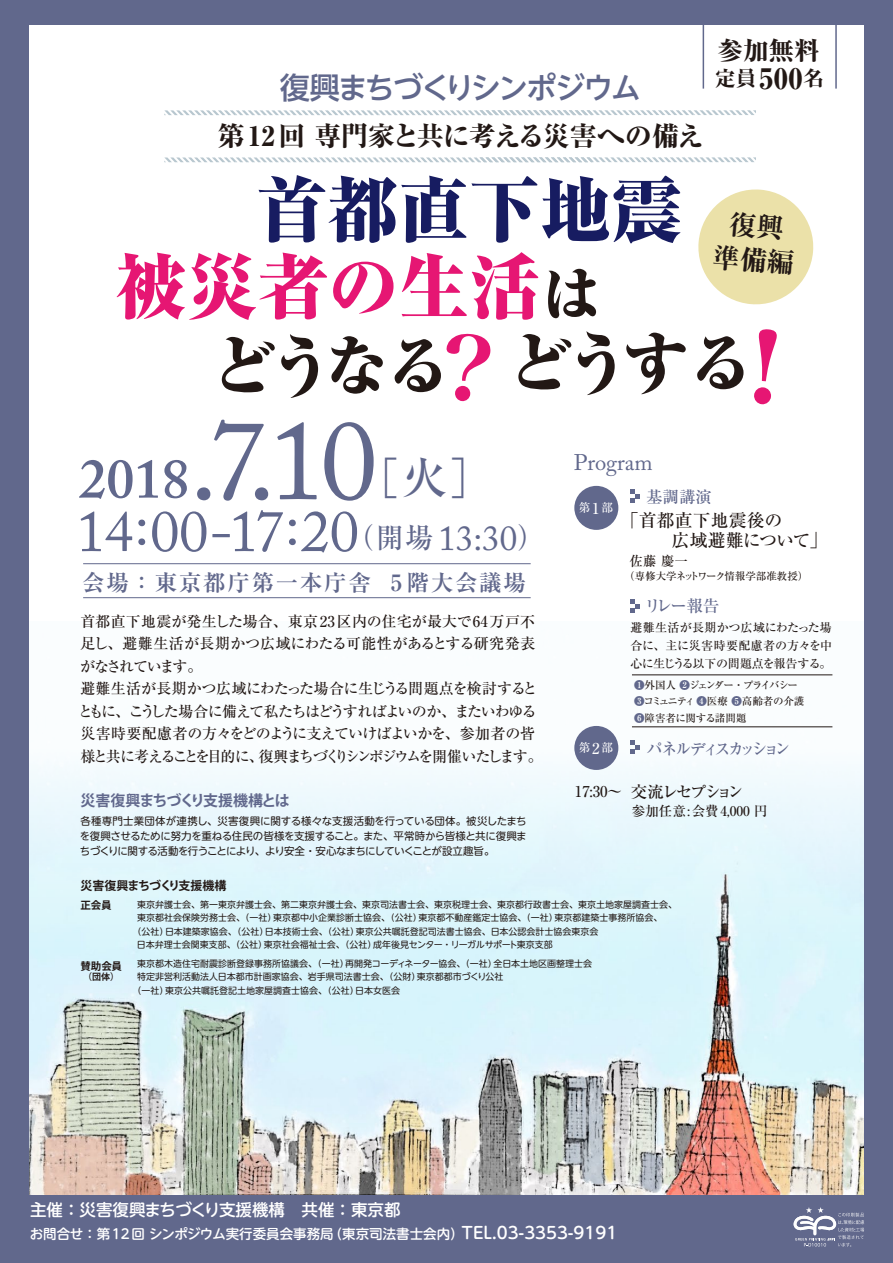
<style>
.page{position:relative;width:893px;height:1263px;background:#61688c}
.page>*{position:absolute;margin:0;border:0;box-sizing:border-box;transform-origin:0 0}
.t1{font:112.5px "Adobe Caslon Pro";color:#61688c}
.t2{font:800 expanded 70.95px/76.9px "Ryumin Pr 6 N";color:#171c61}
.t3{font:800 expanded 64.05px "Ryumin Pr 6 N";letter-spacing:-.065em;color:#221815}
.t4{font:57.9px "Adobe Caslon Pro";letter-spacing:-.01em;color:#61688c}
.t5{font:600 55.05px "Adobe Caslon Pro";color:#61688c}
.t6{font:500 45px "Ryumin Pr 6 N";color:#61688c}
.t7{font:500 30px "UD Shin Go NT Pro";letter-spacing:-.07em;color:#61688c}
.t8{font:700 expanded 27.3px/34px "Ryumin Pr 6 N";color:#221815;text-align:center}
.t9{font:800 27px "Ryumin Pr 6 N";letter-spacing:-.015em;color:#221815}
.t10{font:800 25.5px "Ryumin Pr 6 N";color:#221815}
.t11{font:700 22.5px "Ryumin Pr 6 N";letter-spacing:.075em;color:#61688c}
.t12{font:22.5px "Adobe Caslon Pro";color:#61688c}
.t13{font:800 20.85px "Ryumin Pr 6 N";color:#221815}
.t14{font:500 18px/19.5px "Ryumin Pr 6 N";color:#221815}
.t15{font:500 16.5px "UD Shin M Go Pro";color:#fff}
.t16{font:500 16.5px "Ryumin Pr 6 N";letter-spacing:-.25em;color:#61688c}
.t17{font:500 16.5px "Ryumin Pr 6 N";letter-spacing:-.16em;color:#61688c}
.t18{font:500 16.5px "Ryumin Pr 6 N";letter-spacing:-.135em;color:#221815}
.t19{font:500 15px/22.5px "Ryumin Pr 6 N";letter-spacing:-.045em;color:#221815}
.t20{font:700 15px "Koz Go Pro";letter-spacing:-.065em;color:#61688c}
.t21{font:500 13.5px "UD Shin M Go Pro";color:#fff}
.t22{font:500 13.5px "Ryumin Pr 6 N";color:#221815}
.t23{font:500 12px/18px "Ryumin Pr 6 N";letter-spacing:-.025em;color:#221815;text-align:justify}
.t24{font:700 12px "Koz Go Pro";letter-spacing:-.03em;color:#221815}
.t25{font:500 12px "Ryumin Pr 6 N";color:#fff}
.t26{font:10.5px/15px "UD Shin M Go Pro";letter-spacing:-.06em;color:#221815;text-align:justify}
.t27{font:500 10.5px/16.5px "Ryumin Pr 6 N";letter-spacing:-.055em;color:#221815}
.t28{font:500 10.5px "Ryumin Pr 6 N";color:#221815}
.t29{font:700 10.5px "Koz Go Pro";color:#221815}
.t30{font:9px "UD Shin M Go Pro";color:#221815}
.t31{font:700 9px "Koz Go Pro";color:#221815}
.s1{font-size:28.35px}
.s2{color:#e61673}
.s3{font-size:60px;color:#221815}
.s4{font-family:"Ryumin Pr 6 N";font-weight:500;font-size:27.9px}
.s5{font-size:34.95px}
.s6{font-size:15px}
.s7{color:#61688c}
.s8{font-size:16.5px}
</style>
<div class="page">
<div style="left:29px;top:26px;width:834px;height:1161px;background:#fff"></div>
<img style="left:30px;top:674px;width:833px;height:520px">
<div style="left:574px;top:486px;width:44px;height:44px;background:#61688c;border-radius:50%"></div>
<div style="left:574px;top:726px;width:44px;height:44px;background:#61688c;border-radius:50%"></div>
<svg style="left:794px;top:1207px;width:70px;height:40px"></svg>
<svg style="left:631px;top:490px;width:9px;height:13px"></svg>
<svg style="left:631px;top:599px;width:9px;height:14px"></svg>
<svg style="left:631px;top:740px;width:9px;height:14px"></svg>
<svg style="left:698px;top:189px;width:116px;height:116px"></svg>
<hr style="left:83px;top:563px;width:448px;height:1px;background:#61688c">
<hr style="left:83px;top:597px;width:448px;height:1px;background:#61688c">
<hr style="left:703px;top:17px;width:1px;height:72px;background:#61688c">
<hr style="left:835px;top:17px;width:2px;height:72px;background:#61688c">
<hr style="left:632px;top:675px;width:200px;height:1px;background:#221815">
<hr style="left:632px;top:726px;width:200px;height:1px;background:#221815">
<svg style="left:164px;top:110px;width:592px;height:5px"></svg>
<svg style="left:164px;top:157px;width:592px;height:5px"></svg>
<h3 class="t7" style="left:280px;top:63px;width:363px">復興まちづくりシンポジウム</h3>
<h3 class="t9" style="left:218px;top:114px;width:488px">第12回 専門家と共に考える災害への備え</h3>
<h3 class="t10" style="left:718px;top:30px;width:103px">参加無料</h3>
<h3 class="t13" style="left:715px;top:62px;width:111px">定員<span class="s1">500</span>名</h3>
<h2 class="t2" style="left:116px;top:169px;width:568px;text-indent:141px">首都直下地震<span class="s2">被災者の生活</span><span class="s3">は</span></h2>
<h3 class="t3" style="left:211px;top:315px;width:241px">どうなる</h3>
<h3 class="t3" style="left:508px;top:312px;width:247px">どうする</h3>
<h3 class="t8" style="left:717px;top:204px;width:83px;rotate:5deg">復興準備編</h3>
<h1 class="t1" style="left:189px;top:394px;width:189px">.7.10</h1>
<h3 class="t4" style="left:76px;top:497px;width:470px">14:00-17:20<span class="s4">（開場</span> <span class="s5">13:30</span><span class="s4">）</span></h3>
<h3 class="t6" style="left:354px;top:443px;width:142px">［火］</h3>
<h3 class="t5" style="left:79px;top:446px;width:112px">2018</h3>
<h3 class="t11" style="left:82px;top:565px;width:445px">会場：東京都庁第一本庁舎 5階大会議場</h3>
<p class="t19" style="left:78px;top:609px;width:466px">首都直下地震が発生した場合、東京23区内の住宅が最大で64万戸不足し、避難生活が長期かつ広域にわたる可能性があるとする研究発表がなされています。<br>避難生活が長期かつ広域にわたった場合に生じうる問題点を検討するとともに、こうした場合に備えて私たちはどうすればよいのか、またいわゆる災害時要配慮者の方々をどのように支えていけばよいかを、参加者の皆様と共に考えることを目的に、復興まちづくりシンポジウムを開催いたします。</p>
<h3 class="t20" style="left:80px;top:790px;width:211px">災害復興まちづくり支援機構とは</h3>
<p class="t26" style="left:80px;top:813px;width:448px">各種専門士業団体が連携し、災害復興に関する様々な支援活動を行っている団体。被災したまちを復興させるために努力を重ねる住民の皆様を支援すること。また、平常時から皆様と共に復興まちづくりに関する活動を行うことにより、より安全・安心なまちにしていくことが設立趣旨。</p>
<h3 class="t24" style="left:80px;top:878px;width:148px">災害復興まちづくり支援機構</h3>
<h3 class="t12" style="left:574px;top:449px;width:80px">Program</h3>
<h3 class="t14" style="left:636px;top:510px;width:193px;text-indent:-15px">「首都直下地震後の<br>　　広域避難について」</h3>
<h3 class="t17" style="left:646px;top:484px;width:67px">基調講演</h3>
<h3 class="t25" style="left:578px;top:498px;width:36px">第<span class="s6">1</span>部</h3>
<h3 class="t22" style="left:629px;top:551px;width:60px">佐藤 慶一</h3>
<p class="t28" style="left:624px;top:568px;width:186px">（専修大学ネットワーク情報学部准教授）</p>
<h3 class="t17" style="left:644px;top:593px;width:77px">リレー報告</h3>
<h3 class="t23" style="left:630px;top:618px;width:203px">避難生活が長期かつ広域にわたった場合に、主に災害時要配慮者の方々を中心に生じうる以下の問題点を報告する。</h3>
<h3 class="t25" style="left:578px;top:738px;width:36px">第<span class="s6">2</span>部</h3>
<h3 class="t19" style="left:575px;top:779px;width:49px">17:30～</h3>
<p class="t27" style="left:634px;top:676px;width:172px"><span class="s7">❶</span>外国人 <span class="s7">❷</span>ジェンダー・プライバシー<br><span class="s7">❸</span>コミュニティ <span class="s7">❹</span>医療 <span class="s7">❺</span>高齢者の介護<br><span class="s7">❻</span>障害者に関する諸問題</p>
<h3 class="t16" style="left:647px;top:736px;width:145px">パネルディスカッション</h3>
<h3 class="t18" style="left:631px;top:778px;width:114px">交流レセプション</h3>
<h3 class="t22" style="left:632px;top:800px;width:137px">参加任意:会費4,000 円</h3>
<p class="t29" style="left:80px;top:898px;width:33px">正会員</p>
<p class="t29" style="left:80px;top:959px;width:43px">賛助会員</p>
<p class="t31" style="left:83px;top:971px;width:38px">（団体）</p>
<p class="t30" style="left:137px;top:897px;width:541px">東京弁護士会、第一東京弁護士会、第二東京弁護士会、東京司法書士会、東京税理士会、東京都行政書士会、東京土地家屋調査士会、</p>
<p class="t30" style="left:137px;top:910px;width:527px">東京都社会保険労務士会、（一社）東京都中小企業診断士協会、（公社）東京都不動産鑑定士協会、（一社）東京都建築士事務所協会、</p>
<p class="t30" style="left:133px;top:924px;width:467px">（公社）日本建築家協会、（公社）日本技術士会、（公社）東京公共嘱託登記司法書士協会、日本公認会計士協会東京会</p>
<p class="t30" style="left:137px;top:937px;width:417px">日本弁理士会関東支部、（公社）東京社会福祉士会、（公社）成年後見センター・リーガルサポート東京支部</p>
<p class="t30" style="left:137px;top:956px;width:457px">東京都木造住宅耐震診断登録事務所協議会、（一社）再開発コーディネーター協会、（一社）全日本土地区画整理士会</p>
<p class="t30" style="left:137px;top:970px;width:368px">特定非営利活動法人日本都市計画家協会、岩手県司法書士会、（公財）東京都都市づくり公社</p>
<p class="t30" style="left:133px;top:983px;width:269px">（一社）東京公共嘱託登記土地家屋調査士協会、（公社）日本女医会</p>
<h3 class="t15" style="left:30px;top:1197px;width:372px">主催：災害復興まちづくり支援機構　共催：東京都</h3>
<h3 class="t21" style="left:30px;top:1223px;width:589px">お問合せ：第12回 シンポジウム実行委員会事務局（東京司法書士会内）<span class="s8">TEL.03-3353-9191</span></h3>
</div>
